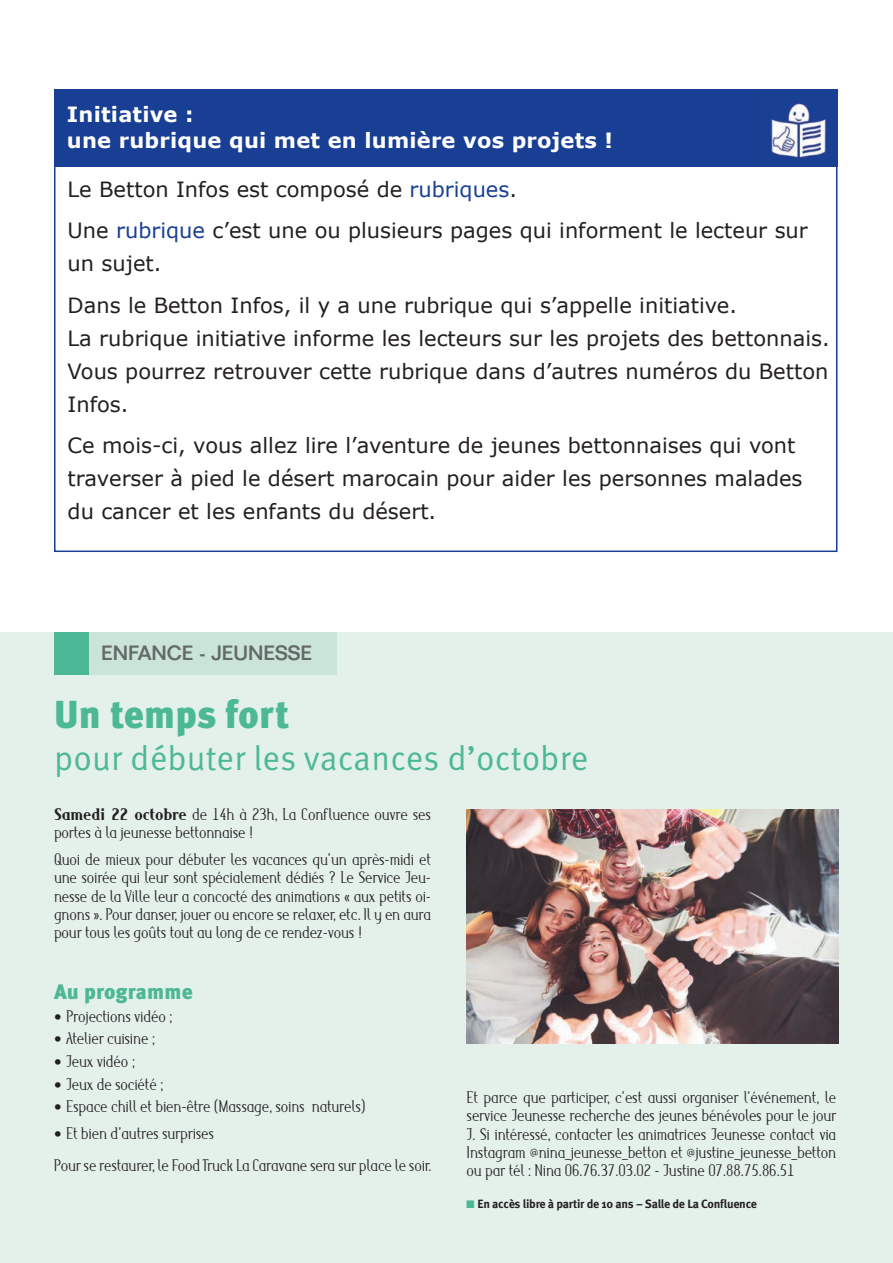
<style>
.page{position:relative;width:893px;height:1263px;background:#fff}
.page>*{position:absolute;margin:0;border:0;box-sizing:border-box;transform-origin:0 0}
.t1{font:900 39px "Meta Pro";letter-spacing:.005em;color:#4db895}
.t2{font:34.5px "Meta Pro";letter-spacing:.005em;color:#4db895}
.t3{font:21px/33px "Verdana";color:#231f20}
.t4{font:700 21px/26.5px "Verdana";letter-spacing:.01em;color:#fff}
.t5{font:900 21px "Meta Pro";letter-spacing:.01em;color:#4db895}
.t6{font:500 20.25px "Folio Std";color:#636a69}
.t7{font:300 17.4px/18.5px "Maverick";letter-spacing:-.01em;color:#231f20;scale:.88 1}
.t8{font:700 12px "Meta Pro";letter-spacing:-.02em;color:#231f20}
.s1{color:#183f94}
.s2{font-weight:700}
.s3{font-size:15.3px}
</style>
<div class="page">
<div style="left:0;top:632px;width:893px;height:631px;background:#e4f1eb"></div>
<div style="left:87px;top:632px;width:250px;height:43px;background:#cae5d8"></div>
<div style="left:54px;top:632px;width:34px;height:43px;background:#4db895"></div>
<img style="left:467px;top:809px;width:372px;height:234px">
<div style="left:54px;top:91px;width:783px;height:461px;background:#fff;border:2px solid #183f94"></div>
<div style="left:54px;top:89px;width:783px;height:78px;background:#183f94"></div>
<img style="left:770px;top:103px;width:57px;height:57px">
<p class="t4" style="left:67px;top:100px;width:548px">Initiative :<br>une rubrique qui met en lumière vos projets !</p>
<p class="t3" style="left:68px;top:168px;width:742px;line-height:41.5px">Le Betton Infos est composé de <span class="s1">rubriques</span>.<br>Une <span class="s1">rubrique</span> c’est une ou plusieurs pages qui informent le lecteur sur</p>
<p class="t3" style="left:68px;top:243px;width:671px;line-height:41.5px">un sujet.<br>Dans le Betton Infos, il y a une rubrique qui s’appelle initiative.</p>
<p class="t3" style="left:68px;top:321px;width:764px;text-align:justify">La rubrique initiative informe les lecteurs sur les projets des bettonnais.<br>Vous pourrez retrouver cette rubrique dans d’autres numéros du Betton Infos.</p>
<p class="t3" style="left:68px;top:429px;width:736px">Ce mois-ci, vous allez lire l’aventure de jeunes bettonnaises qui vont traverser à pied le désert marocain pour aider les personnes malades du cancer et les enfants du désert.</p>
<p class="t6" style="left:101px;top:641px;width:213px">ENFANCE - JEUNESSE</p>
<h1 class="t1" style="left:54px;top:690px;width:237px">Un temps fort</h1>
<h2 class="t2" style="left:54px;top:736px;width:536px">pour débuter les vacances d’octobre</h2>
<p class="t7" style="left:54px;top:804px;width:430px"><span class="s2">Samedi 22 octobre</span> de 14h à 23h, La Confluence ouvre ses portes à la jeunesse bettonnaise !</p>
<p class="t7" style="left:54px;top:850px;width:430px;text-align:justify">Quoi de mieux pour débuter les vacances qu’un après-midi et une soirée qui leur sont spécialement dédiés ? Le Service Jeu&shy;nesse de la Ville leur a concocté des animations « aux petits oi&shy;gnons ». Pour danser, jouer ou encore se relaxer, etc. Il y en aura pour tous les goûts tout au long de ce rendez-vous !</p>
<p class="t5" style="left:54px;top:978px;width:140px">Au programme</p>
<p class="t7" style="left:54px;top:1006px;width:137px"><span class="s3">•</span> Projections vidéo ;</p>
<p class="t7" style="left:54px;top:1029px;width:117px"><span class="s3">•</span> Atelier cuisine ;</p>
<p class="t7" style="left:54px;top:1052px;width:94px"><span class="s3">•</span> Jeux vidéo ;</p>
<p class="t7" style="left:54px;top:1074px;width:126px"><span class="s3">•</span> Jeux de société ;</p>
<p class="t7" style="left:54px;top:1097px;width:356px"><span class="s3">•</span> Espace chill et bien-être (Massage, soins naturels)</p>
<p class="t7" style="left:54px;top:1118px;width:431px;line-height:31.3px"><span class="s3">•</span> Et bien d’autres surprises<br>Pour se restaurer, le Food Truck La Caravane sera sur place le soir.</p>
<p class="t7" style="left:467px;top:1088px;width:421px;text-align:justify">Et parce que participer, c’est aussi organiser l’événement, le service Jeunesse recherche des jeunes bénévoles pour le jour J. Si intéressé, contacter les animatrices Jeunesse contact via Instagram @nina_jeunesse_betton et @justine_jeunesse_betton ou par tél : Nina 06.76.37.03.02 - Justine 07.88.75.86.51</p>
<p class="t8" style="left:477px;top:1196px;width:281px">En accès libre à partir de 10 ans – Salle de La Confluence</p>
</div>
